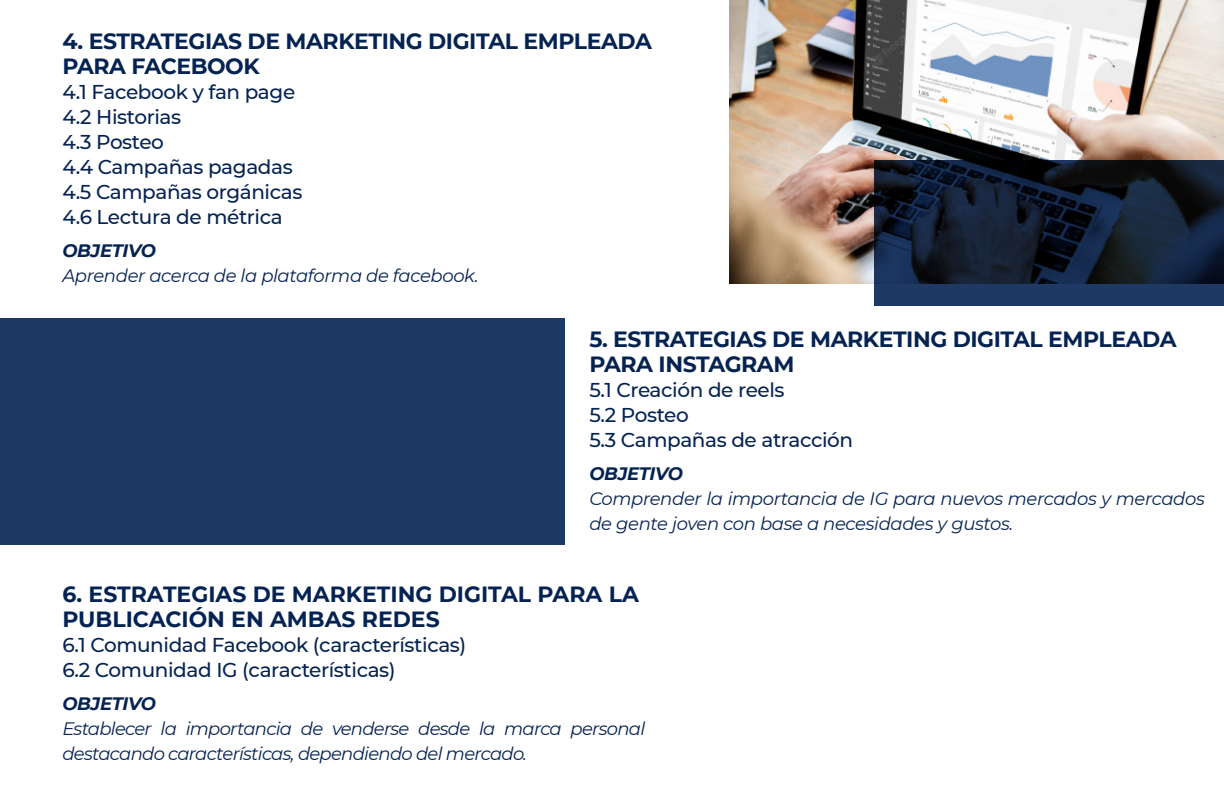
<style>
.page{position:relative;width:1224px;height:792px;background:#fff}
.page>*{position:absolute;margin:0;border:0;box-sizing:border-box;transform-origin:0 0}
.t1{font:700 22px/25px "Montserrat";letter-spacing:-.02em;color:#052352}
.t2{font:700 22px/25px "Montserrat";color:#052352}
.t3{font:500 20px/25px "Montserrat";letter-spacing:-.02em;color:#052352}
.t4{font:italic 18px/25px "Montserrat";letter-spacing:-.035em;color:#052352}
.t5{font:italic 700 18px "Montserrat";letter-spacing:-.02em;color:#052352}
</style>
<div class="page">
<div style="left:0;top:318px;width:565px;height:227px;background:#1e3963"></div>
<img style="left:729px;top:0;width:495px;height:283px">
<svg style="left:874px;top:160px;width:350px;height:145px;background:#132036"></svg>
<p class="t1" style="left:62px;top:27px;width:591px">4. ESTRATEGIAS DE MARKETING DIGITAL EMPLEADA<br>PARA FACEBOOK</p>
<p class="t3" style="left:62px;top:78px;width:242px">4.1 Facebook y fan page<br>4.2 Historias<br>4.3 Posteo<br>4.4 Campañas pagadas<br>4.5 Campañas orgánicas<br>4.6 Lectura de métrica</p>
<p class="t5" style="left:62px;top:237px;width:95px">OBJETIVO</p>
<p class="t4" style="left:62px;top:262px;width:418px">Aprender acerca de la plataforma de facebook.</p>
<p class="t1" style="left:589px;top:325px;width:589px">5. ESTRATEGIAS DE MARKETING DIGITAL EMPLEADA<br>PARA INSTAGRAM</p>
<p class="t3" style="left:589px;top:376px;width:265px">5.1 Creación de reels<br>5.2 Posteo<br>5.3 Campañas de atracción</p>
<p class="t5" style="left:589px;top:460px;width:95px">OBJETIVO</p>
<p class="t4" style="left:589px;top:485px;width:617px">Comprender la importancia de IG para nuevos mercados y mercados de gente joven con base a necesidades y gustos.</p>
<p class="t2" style="left:62px;top:580px;width:578px">6. ESTRATEGIAS DE MARKETING DIGITAL PARA LA<br>PUBLICACIÓN EN AMBAS REDES</p>
<p class="t3" style="left:62px;top:631px;width:405px">6.1 Comunidad Facebook (características)<br>6.2 Comunidad IG (características)</p>
<p class="t5" style="left:62px;top:690px;width:95px">OBJETIVO</p>
<p class="t4" style="left:62px;top:715px;width:584px">Establecer la importancia de venderse desde la marca personal destacando características, dependiendo del mercado.</p>
</div>
